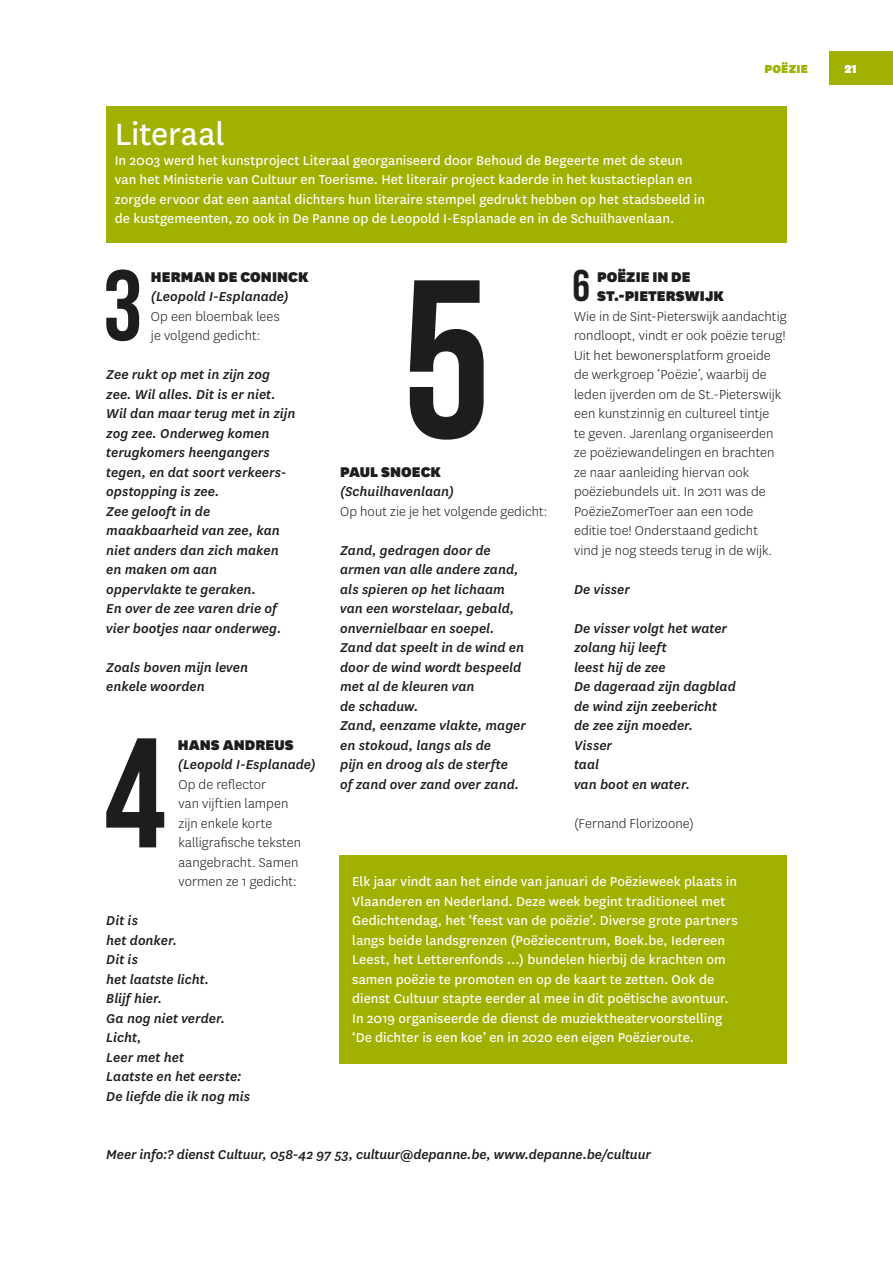
<style>
.page{position:relative;width:893px;height:1263px;background:#fff}
.page>*{position:absolute;margin:0;border:0;box-sizing:border-box;transform-origin:0 0}
.t1{font:700 225px "Bebas Neue";color:#1d1d1b}
.t2{font:700 155.85px "Bebas Neue";color:#1d1d1b}
.t3{font:700 100.05px "Bebas Neue";color:#1d1d1b}
.t4{font:700 44.4px "Bebas Neue";color:#1d1d1b}
.t5{font:36px "National";letter-spacing:-.005em;color:#fff}
.t6{font:900 16.5px/19.5px "National";letter-spacing:.005em;color:#1d1d1b}
.t7{font:italic 500 15px/19.5px "National";color:#1d1d1b}
.t8{font:15px/19.5px "National";letter-spacing:.005em;color:#fff}
.t9{font:300 15px/19.5px "National";letter-spacing:.005em;color:#1d1d1b}
.t10{font:900 13.5px "National";letter-spacing:.015em;color:#a0b101}
.t11{font:900 13.5px "National";color:#fff}
</style>
<div class="page">
<div style="left:829px;top:51px;width:64px;height:34px;background:#a0b101"></div>
<div style="left:106px;top:106px;width:681px;height:136px;background:#a0b101"></div>
<div style="left:339px;top:855px;width:448px;height:209px;background:#a0b101"></div>
<h3 class="t5" style="left:115px;top:110px;width:112px">Literaal</h3>
<p class="t8" style="left:115px;top:150px;width:592px">In 2003 werd het kunstproject Literaal georganiseerd door Behoud de Begeerte met de steun van het Ministerie van Cultuur en Toerisme. Het literair project kaderde in het kustactieplan en zorgde ervoor dat een aantal dichters hun literaire stempel gedrukt hebben op het stadsbeeld in de kustgemeenten, zo ook in De Panne op de Leopold I-Esplanade en in de Schuilhavenlaan.</p>
<p class="t10" style="left:764px;top:60px;width:45px">POËZIE</p>
<p class="t11" style="left:844px;top:60px;width:14px">21</p>
<h3 class="t3" style="left:103px;top:251px;width:41px">3</h3>
<p class="t6" style="left:151px;top:266px;width:159px">HERMAN DE CONINCK</p>
<p class="t7" style="left:151px;top:286px;width:139px">(Leopold I-Esplanade)</p>
<p class="t9" style="left:151px;top:306px;width:130px">Op een bloembak lees je volgend gedicht:</p>
<p class="t7" style="left:106px;top:364px;width:191px">Zee rukt op met in zijn zog zee. Wil alles. Dit is er niet.<br>Wil dan maar terug met in zijn zog zee. Onderweg komen terugkomers heengangers tegen, en dat soort verkeers&shy;opstopping is zee.<br>Zee gelooft in de maakbaarheid van zee, kan niet anders dan zich maken en maken om aan oppervlakte te geraken.<br>En over de zee varen drie of vier bootjes naar onderweg.</p>
<p class="t7" style="left:106px;top:657px;width:143px">Zoals boven mijn leven enkele woorden</p>
<h2 class="t2" style="left:104px;top:708px;width:63px">4</h2>
<p class="t6" style="left:178px;top:734px;width:117px">HANS ANDREUS</p>
<p class="t7" style="left:178px;top:754px;width:139px">(Leopold I-Esplanade)</p>
<p class="t9" style="left:179px;top:774px;width:124px">Op de reflector<br>van vijftien lampen zijn enkele korte kalligrafische teksten aangebracht. Samen vormen ze 1 gedicht:</p>
<p class="t7" style="left:106px;top:910px;width:145px">Dit is<br>het donker.<br>Dit is<br>het laatste licht.<br>Blijf hier.<br>Ga nog niet verder.<br>Licht,<br>Leer met het<br>Laatste en het eerste:<br>De liefde die ik nog mis</p>
<h1 class="t1" style="left:402px;top:237px;width:91px">5</h1>
<p class="t6" style="left:340px;top:461px;width:102px">PAUL SNOECK</p>
<p class="t7" style="left:340px;top:481px;width:115px">(Schuilhavenlaan)</p>
<p class="t9" style="left:340px;top:501px;width:209px">Op hout zie je het volgende gedicht:</p>
<p class="t7" style="left:340px;top:540px;width:187px">Zand, gedragen door de armen van alle andere zand, als spieren op het lichaam van een worstelaar, gebald, onvernielbaar en soepel.<br>Zand dat speelt in de wind en door de wind wordt bespeeld met al de kleuren van<br>de schaduw.<br>Zand, eenzame vlakte, mager en stokoud, langs als de<br>pijn en droog als de sterfte<br>of zand over zand over zand.</p>
<h3 class="t4" style="left:573px;top:262px;width:19px">6</h3>
<p class="t6" style="left:597px;top:266px;width:128px">POËZIE IN DE<br>ST.-PIETERSWIJK</p>
<p class="t9" style="left:574px;top:306px;width:214px">Wie in de Sint-Pieterswijk aandachtig rondloopt, vindt er ook poëzie terug!<br>Uit het bewonersplatform groeide de werkgroep ‘Poëzie’, waarbij de leden ijverden om de St.-Pieterswijk een kunstzinnig en cultureel tintje<br>te geven. Jarenlang organiseerden ze poëziewandelingen en brachten ze naar aanleiding hiervan ook poëziebundels uit. In 2011 was de PoëzieZomerToer aan een 10de editie toe! Onderstaand gedicht<br>vind je nog steeds terug in de wijk.</p>
<p class="t7" style="left:574px;top:579px;width:57px">De visser</p>
<p class="t7" style="left:574px;top:618px;width:163px">De visser volgt het water zolang hij leeft<br>leest hij de zee<br>De dageraad zijn dagblad de wind zijn zeebericht de zee zijn moeder.<br>Visser<br>taal<br>van boot en water.</p>
<p class="t9" style="left:574px;top:813px;width:121px">(Fernand Florizoone)</p>
<p class="t8" style="left:352px;top:871px;width:387px">Elk jaar vindt aan het einde van januari de Poëzieweek plaats in Vlaanderen en Nederland. Deze week begint traditioneel met Gedichtendag, het ‘feest van de poëzie’. Diverse grote partners langs beide landsgrenzen (Poëziecentrum, Boek.be, Iedereen Leest, het Letterenfonds …) bundelen hierbij de krachten om samen poëzie te promoten en op de kaart te zetten. Ook de dienst Cultuur stapte eerder al mee in dit poëtische avontuur.<br>In 2019 organiseerde de dienst de muziektheatervoorstelling ‘De dichter is een koe’ en in 2020 een eigen Poëzieroute.</p>
<p class="t7" style="left:106px;top:1144px;width:546px">Meer info:? dienst Cultuur, 058-42 97 53, cultuur@depanne.be, www.depanne.be/cultuur</p>
</div>
